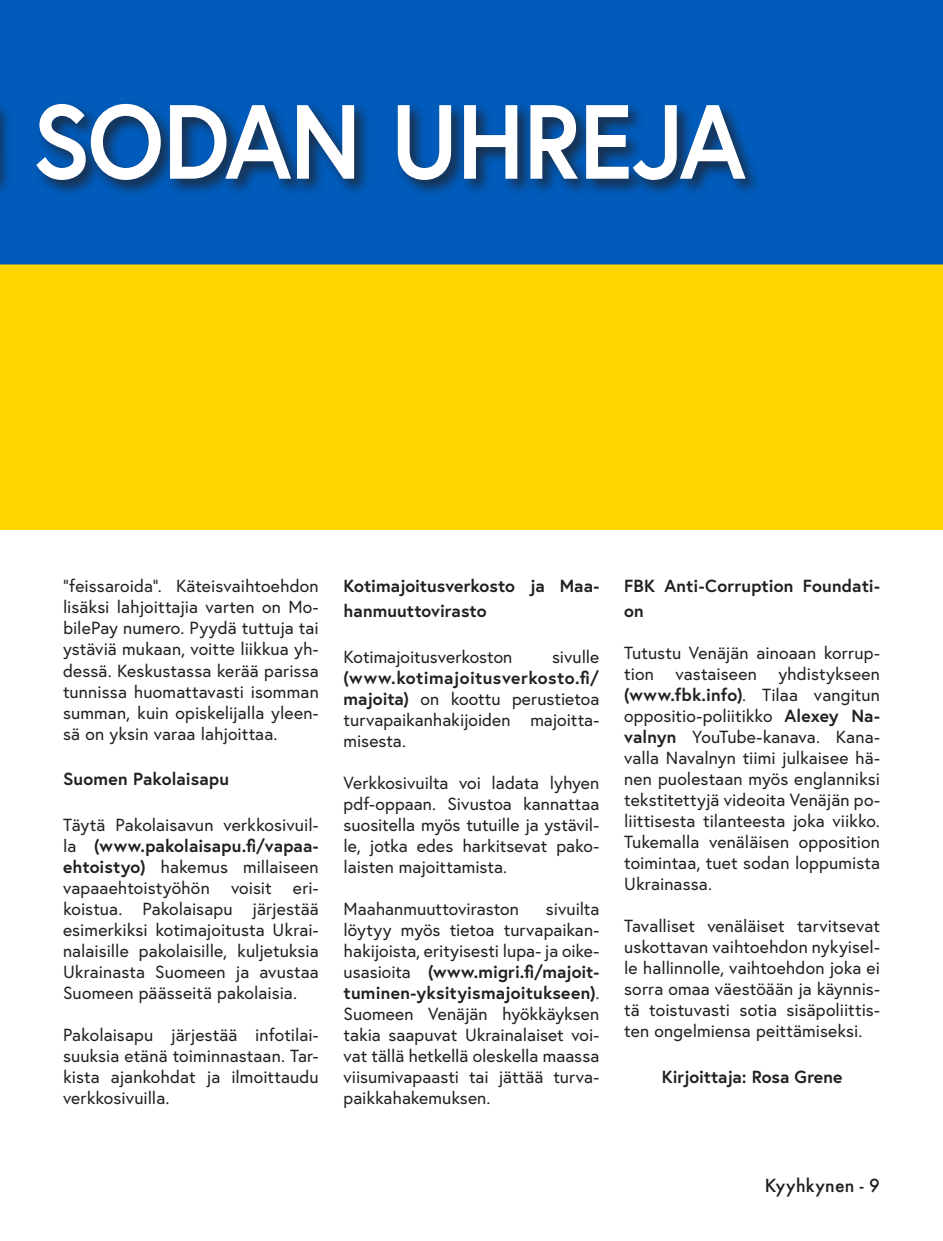
<style>
.page{position:relative;width:943px;height:1241px;background:#fff}
.page>*{position:absolute;margin:0;border:0;box-sizing:border-box;transform-origin:0 0}
.t1{font:700 105px "Europa";letter-spacing:-.02em;color:#fff;scale:.94 1}
.t2{font:17.5px/21px "Europa";letter-spacing:.005em;color:#231f20;text-align:justify}
.Nosto{font:700 17.5px/24.5px "Europa";letter-spacing:.005em;color:#231f20}
.t3{font:500 17.5px "Futura";letter-spacing:.015em;color:#231f20}
.s1{font-weight:700}
</style>
<div class="page">
<img style="left:0;top:0;width:943px;height:529px">
<div style="left:0;top:100px;width:761px;height:98px;background:#231f20;opacity:.75"></div>
<h1 class="t1" style="left:32px;top:70px;width:761px">SODAN UHREJA</h1>
<p class="t2" style="left:63px;top:575px;width:257px">“feissaroida”. Käteisvaihtoehdon lisäksi lahjoittajia varten on Mo&shy;bilePay numero. Pyydä tuttuja tai ystäviä mukaan, voitte liikkua yh&shy;dessä. Keskustassa kerää parissa tunnissa huomattavasti isomman summan, kuin opiskelijalla yleen&shy;sä on yksin varaa lahjoittaa.</p>
<p class="Nosto" style="left:63px;top:766px;width:167px">Suomen Pakolaisapu</p>
<p class="t2" style="left:63px;top:813px;width:257px">Täytä Pakolaisavun verkkosivuil&shy;la <span class="s1">(www.pakolaisapu.fi/vapaa&shy;ehtoistyo)</span> hakemus millaiseen vapaaehtoistyöhön voisit eri&shy;koistua. Pakolaisapu järjestää esimerkiksi kotimajoitusta Ukrai&shy;nalaisille pakolaisille, kuljetuksia Ukrainasta Suomeen ja avustaa Suomeen päässeitä pakolaisia.</p>
<p class="t2" style="left:63px;top:1023px;width:257px">Pakolaisapu järjestää infotilai&shy;suuksia etänä toiminnastaan. Tar&shy;kista ajankohdat ja ilmoittaudu verkkosivuilla.</p>
<p class="Nosto" style="left:343px;top:573px;width:257px">Kotimajoitusverkosto ja Maa&shy;hanmuuttovirasto</p>
<p class="t2" style="left:343px;top:645px;width:170px">Kotimajoitusverkoston</p>
<p class="t2" style="left:343px;top:645px;width:257px;text-indent:208px">sivulle <span class="s1">(www.kotimajoitusverkosto.fi/ majoita)</span> on koottu perustietoa turvapaikanhakijoiden majoitta&shy;misesta.</p>
<p class="t2" style="left:343px;top:771px;width:257px">Verkkosivuilta voi ladata lyhyen pdf-oppaan. Sivustoa kannattaa suositella myös tutuille ja ystävil&shy;le, jotka edes harkitsevat pako&shy;laisten majoittamista.</p>
<p class="t2" style="left:343px;top:897px;width:177px">Maahanmuuttoviraston</p>
<p class="t2" style="left:343px;top:897px;width:257px;text-indent:202px">sivuilta löytyy myös tietoa turvapaikan&shy;hakijoista, erityisesti lupa- ja oike&shy;usasioita <span class="s1">(www.migri.fi/majoit&shy;tuminen-yksityismajoitukseen)</span>.<br>Suomeen Venäjän hyökkäyksen takia saapuvat Ukrainalaiset voi&shy;vat tällä hetkellä oleskella maassa viisumivapaasti tai jättää turva&shy;paikkahakemuksen.</p>
<p class="Nosto" style="left:624px;top:573px;width:257px">FBK Anti-Corruption Foundati&shy;on</p>
<p class="t2" style="left:624px;top:642px;width:257px">Tutustu Venäjän ainoaan korrup&shy;tion vastaiseen yhdistykseen <span class="s1">(www.fbk.info)</span>. Tilaa vangitun oppositio-poliitikko <span class="s1">Alexey Na&shy;valnyn</span> YouTube-kanava. Kana&shy;valla Navalnyn tiimi julkaisee hä&shy;nen puolestaan myös englanniksi tekstitettyjä videoita Venäjän po&shy;liittisesta tilanteesta joka viikko.<br>Tukemalla venäläisen opposition toimintaa, tuet sodan loppumista Ukrainassa.</p>
<p class="t2" style="left:624px;top:915px;width:257px">Tavalliset venäläiset tarvitsevat uskottavan vaihtoehdon nykyisel&shy;le hallinnolle, vaihtoehdon joka ei sorra omaa väestöään ja käynnis&shy;tä toistuvasti sotia sisäpoliittis&shy;ten ongelmiensa peittämiseksi.</p>
<p class="Nosto" style="left:661px;top:1063px;width:182px">Kirjoittaja: Rosa Grene</p>
<p class="t3" style="left:764px;top:1173px;width:117px">Kyyhkynen - 9</p>
</div>
